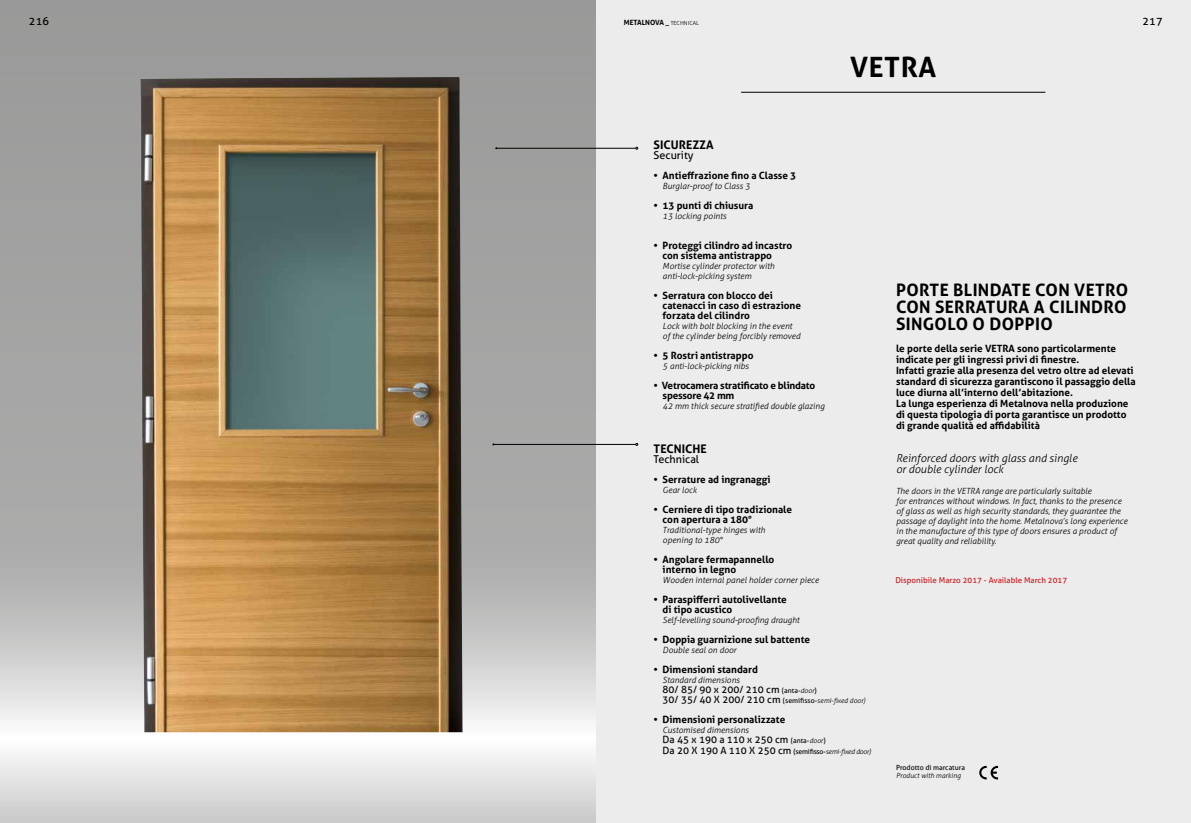
<style>
.page{position:relative;width:1191px;height:823px;background:#fff}
.page>*{position:absolute;margin:0;border:0;box-sizing:border-box;transform-origin:0 0}
.t1{font:700 28px "Aller";letter-spacing:.02em;color:#000}
.t2{font:700 17.1px/16.9px "Aller";letter-spacing:.02em;color:#000;text-align:justify}
.t3{font:700 11.8px "Aller";color:#000}
.t4{font:italic 300 11px/11px "Aller";color:#000}
.t5{font:11px "Aller";letter-spacing:.02em;color:#000}
.t6{font:10.8px "Aller";color:#000}
.t7{font:700 10px/11px "Aller";color:#000}
.t8{font:10px/10px "Aller";color:#000}
.t9{font:700 10px/10px "Aller";letter-spacing:-.02em;color:#000}
.t10{font:italic 300 8.5px/10px "Aller";color:#000}
.t11{font:8px "Aller";color:#cd1619}
.t12{font:700 7.2px "Aller";color:#000}
.t13{font:7px "Aller";color:#000}
.t14{font:italic 300 7px "Aller";color:#000}
.s1{font-weight:300;font-size:5.6px}
.s2{font-size:7px}
.s3{font-weight:300;font-style:italic;font-size:7px}
</style>
<div class="page">
<div style="left:0;top:0;width:1191px;height:822px;background:#ececec"></div>
<hr style="left:741px;top:92px;width:304px;height:1px;background:#000">
<svg style="left:979px;top:765px;width:19px;height:14px"></svg>
<svg style="left:0;top:0;width:596px;height:822px"></svg>
<img style="left:140px;top:77px;width:322px;height:654px">
<hr style="left:496px;top:148px;width:140px;height:1px;background:#000">
<hr style="left:493px;top:444px;width:143px;height:1px;background:#000">
<p class="t5" style="left:29px;top:15px;width:22px">216</p>
<p class="t12" style="left:624px;top:18px;width:77px">METALNOVA _ <span class="s1">TECHNICAL</span></p>
<p class="t5" style="left:1142px;top:15px;width:22px">217</p>
<h1 class="t1" style="left:850px;top:50px;width:87px">VETRA</h1>
<p class="t3" style="left:653px;top:137px;width:61px">SICUREZZA</p>
<p class="t6" style="left:653px;top:148px;width:41px">Security</p>
<p class="t7" style="left:653px;top:170px;width:144px">• Antieffrazione fino a Classe 3</p>
<p class="t10" style="left:662px;top:181px;width:89px">Burglar-proof to Class 3</p>
<p class="t7" style="left:653px;top:200px;width:101px">• 13 punti di chiusura</p>
<p class="t10" style="left:662px;top:211px;width:65px">13 locking points</p>
<p class="t7" style="left:662px;top:240px;width:131px;line-height:10px;text-indent:-9px">• Proteggi cilindro ad incastro con sistema antistrappo</p>
<p class="t10" style="left:662px;top:261px;width:113px">Mortise cylinder protector with anti-lock-picking system</p>
<p class="t7" style="left:662px;top:290px;width:140px;line-height:10px;text-indent:-9px">• Serratura con blocco dei catenacci in caso di estrazione forzata del cilindro</p>
<p class="t10" style="left:662px;top:321px;width:139px">Lock with bolt blocking in the event of the cylinder being forcibly removed</p>
<p class="t7" style="left:653px;top:350px;width:101px">• 5 Rostri antistrappo</p>
<p class="t10" style="left:662px;top:361px;width:88px">5 anti-lock-picking nibs</p>
<p class="t9" style="left:662px;top:380px;width:154px;text-indent:-9px">• Vetrocamera stratificato e blindato spessore 42 mm</p>
<p class="t10" style="left:662px;top:401px;width:163px">42 mm thick secure stratified double glazing</p>
<p class="t3" style="left:653px;top:441px;width:55px">TECNICHE</p>
<p class="t6" style="left:653px;top:452px;width:47px">Technical</p>
<p class="t7" style="left:653px;top:474px;width:118px">• Serrature ad ingranaggi</p>
<p class="t10" style="left:662px;top:485px;width:36px">Gear lock</p>
<p class="t7" style="left:662px;top:504px;width:131px;line-height:10px;text-indent:-9px">• Cerniere di tipo tradizionale con apertura a 180°</p>
<p class="t10" style="left:662px;top:525px;width:104px">Traditional-type hinges with opening to 180°</p>
<p class="t7" style="left:662px;top:554px;width:113px;line-height:10px;text-indent:-9px">• Angolare fermapannello interno in legno</p>
<p class="t10" style="left:662px;top:575px;width:158px">Wooden internal panel holder corner piece</p>
<p class="t7" style="left:662px;top:594px;width:126px;line-height:10px;text-indent:-9px">• Paraspifferri autolivellante di tipo acustico</p>
<p class="t10" style="left:662px;top:615px;width:138px">Self-levelling sound-proofing draught</p>
<p class="t7" style="left:653px;top:634px;width:158px">• Doppia guarnizione sul battente</p>
<p class="t10" style="left:662px;top:645px;width:75px">Double seal on door</p>
<p class="t7" style="left:653px;top:664px;width:106px">• Dimensioni standard</p>
<p class="t10" style="left:662px;top:675px;width:79px">Standard dimensions</p>
<p class="t8" style="left:662px;top:684px;width:205px">80/ 85/ 90 x 200/ 210 cm <span class="s2">(anta-</span><span class="s3">door</span><span class="s2">)<br></span>30/ 35/ 40 X 200/ 210 cm <span class="s2">(semifisso-</span><span class="s3">semi-fixed door)</span></p>
<p class="t7" style="left:653px;top:714px;width:133px">• Dimensioni personalizzate</p>
<p class="t10" style="left:662px;top:725px;width:88px">Customised dimensions</p>
<p class="t8" style="left:662px;top:734px;width:210px">Da 45 x 190 a 110 x 250 cm <span class="s2">(anta-</span><span class="s3">door</span><span class="s2">)<br></span>Da 20 X 190 A 110 X 250 cm <span class="s2">(semifisso-</span><span class="s3">semi-fixed door)</span></p>
<h2 class="t2" style="left:896px;top:281px;width:234px">PORTE BLINDATE CON VETRO CON SERRATURA A CILINDRO SINGOLO O DOPPIO</h2>
<p class="t7" style="left:896px;top:343px;width:241px">le porte della serie VETRA sono particolarmente indicate per gli ingressi privi di finestre.<br>Infatti grazie alla presenza del vetro oltre ad elevati standard di sicurezza garantiscono il passaggio della luce diurna all’interno dell’abitazione.<br>La lunga esperienza di Metalnova nella produzione di questa tipologia di porta garantisce un prodotto di grande qualità ed affidabilità</p>
<p class="t4" style="left:896px;top:452px;width:183px">Reinforced doors with glass and single or double cylinder lock</p>
<p class="t10" style="left:896px;top:486px;width:233px">The doors in the VETRA range are particularly suitable<br>for entrances without windows. In fact, thanks to the presence of glass as well as high security standards, they guarantee the passage of daylight into the home. Metalnova’s long experience in the manufacture of this type of doors ensures a product of great quality and reliability.</p>
<p class="t11" style="left:895px;top:575px;width:173px">Disponibile Marzo 2017 - Available March 2017</p>
<p class="t13" style="left:896px;top:762px;width:70px">Prodotto di marcatura</p>
<p class="t14" style="left:896px;top:770px;width:66px">Product with marking</p>
</div>
